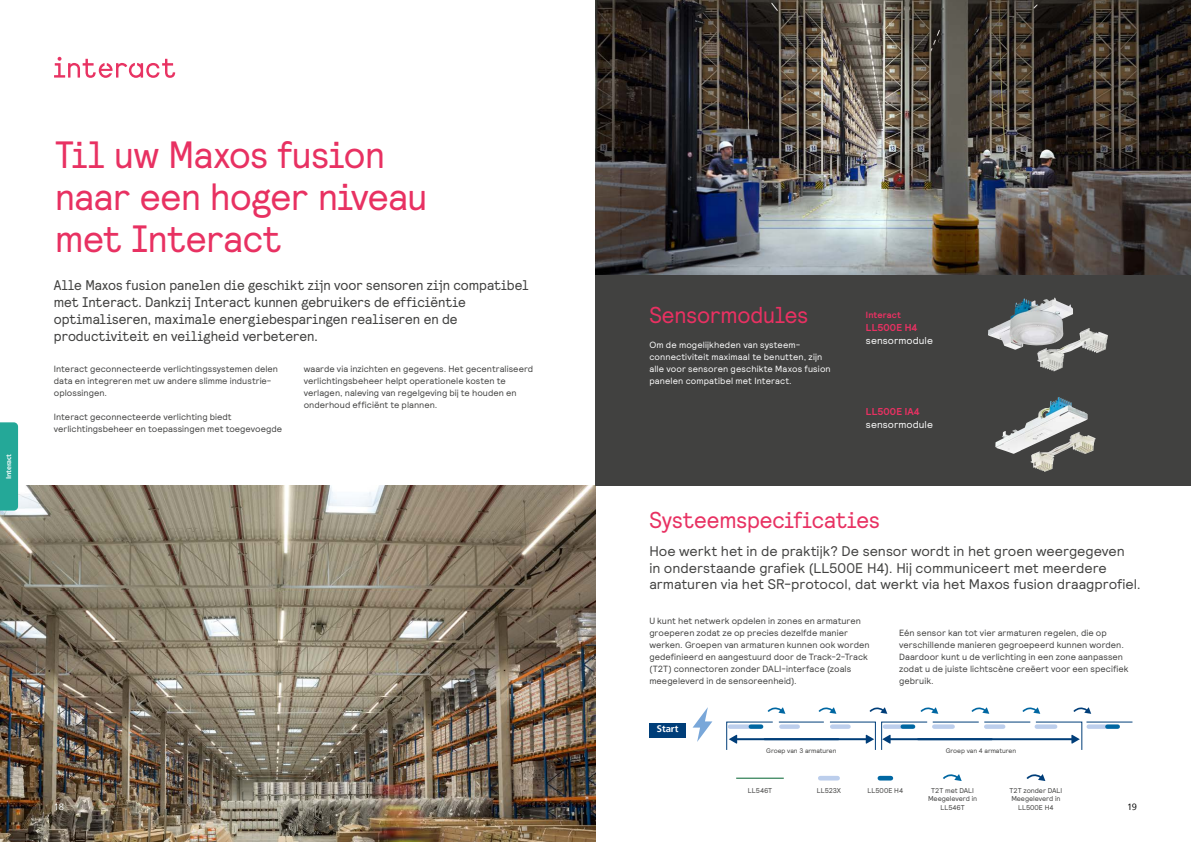
<style>
.page{position:relative;width:1191px;height:842px;background:#fff}
.page>*{position:absolute;margin:0;border:0;box-sizing:border-box;transform-origin:0 0}
.t1{font:38px/42px "Signify Relative Faux";letter-spacing:-.01em;color:#e83162}
.t2{font:23px "Signify Relative Faux";letter-spacing:-.005em;color:#e83162}
.t3{font:14px/16.8px "Signify Relative Faux";letter-spacing:-.005em;color:#414140}
.t4{font:14px/16.8px "Signify Relative";color:#414140}
.t5{font:10px "Signify Relative";letter-spacing:.01em;color:#fff}
.t6{font:700 10px "Signify Relative";letter-spacing:.005em;color:#e83162}
.t7{font:700 9.5px "Neue Frutiger World";color:#fff}
.t8{font:9px/12px "Signify Relative";letter-spacing:.005em;color:#414140}
.t9{font:9px/12px "Signify Relative";letter-spacing:.015em;color:#fff}
.t10{font:700 9px "Signify Relative";letter-spacing:.01em;color:#e83162}
.t11{font:9px "Neue Frutiger World";color:#fff}
.t12{font:9px "Neue Frutiger World";color:#000}
.t13{font:7px/8.4px "Signify Relative";letter-spacing:-.01em;color:#414140;text-align:center}
.t14{font:700 7px "Neue Frutiger World";letter-spacing:-.005em;color:#fff}
.t15{font:6.6px "Signify Relative";letter-spacing:-.015em;color:#414140}
</style>
<div class="page">
<img style="left:595px;top:0;width:596px;height:276px">
<img style="left:0;top:486px;width:595px;height:356px">
<div style="left:595px;top:276px;width:596px;height:210px;background:#414140"></div>
<svg style="left:54px;top:57px;width:121px;height:21px"></svg>
<img style="left:988px;top:298px;width:67px;height:52px">
<img style="left:995px;top:397px;width:63px;height:49px">
<div style="left:0;top:422px;width:18px;height:89px;background:#24a898"></div>
<hr style="left:820px;top:776px;width:17px;height:4px;background:#bcceec">
<hr style="left:880px;top:776px;width:11px;height:4px;background:#0067a2">
<hr style="left:736px;top:778px;width:47px;height:1px;background:#00632f">
<svg style="left:943px;top:774px;width:18px;height:7px"></svg>
<svg style="left:1026px;top:774px;width:19px;height:7px"></svg>
<svg style="left:692px;top:707px;width:20px;height:35px"></svg>
<div style="left:1088px;top:724px;width:17px;height:5px;background:#bcceec"></div>
<hr style="left:1086px;top:722px;width:46px;height:1px;background:#003e79">
<svg style="left:726px;top:721px;width:356px;height:29px"></svg>
<div style="left:1107px;top:724px;width:10px;height:5px;background:#0067a2"></div>
<svg style="left:767px;top:707px;width:18px;height:7px"></svg>
<svg style="left:818px;top:707px;width:18px;height:7px"></svg>
<svg style="left:869px;top:707px;width:18px;height:7px"></svg>
<svg style="left:920px;top:707px;width:18px;height:7px"></svg>
<svg style="left:971px;top:707px;width:18px;height:7px"></svg>
<svg style="left:1022px;top:707px;width:18px;height:7px"></svg>
<svg style="left:1073px;top:707px;width:18px;height:7px"></svg>
<div style="left:649px;top:722px;width:37px;height:15px;background:#003e79"></div>
<p class="t14" style="left:2px;top:479px;width:27px;rotate:-90deg">Interact</p>
<h1 class="t1" style="left:55px;top:132px;width:374px">Til uw Maxos fusion naar een hoger niveau met Interact</h1>
<p class="t3" style="left:54px;top:277px;width:476px">Alle Maxos fusion panelen die geschikt zijn voor sensoren zijn compatibel met Interact. Dankzij Interact kunnen gebruikers de efficiëntie optimaliseren, maximale energiebesparingen realiseren en de productiviteit en veiligheid verbeteren.</p>
<p class="t8" style="left:54px;top:362px;width:226px">Interact geconnecteerde verlichtingssystemen delen data en integreren met uw andere slimme industrie&shy;oplossingen.</p>
<p class="t8" style="left:54px;top:410px;width:230px">Interact geconnecteerde verlichting biedt verlichtingsbeheer en toepassingen met toegevoegde</p>
<p class="t8" style="left:304px;top:362px;width:231px">waarde via inzichten en gegevens. Het gecentraliseerd verlichtingsbeheer helpt operationele kosten te verlagen, naleving van regelgeving bij te houden en onderhoud efficiënt te plannen.</p>
<h2 class="t2" style="left:649px;top:300px;width:160px">Sensormodules</h2>
<p class="t9" style="left:649px;top:338px;width:183px">Om de mogelijkheden van systeem&shy;connectiviteit maximaal te benutten, zijn alle voor sensoren geschikte Maxos fusion panelen compatibel met Interact.</p>
<p class="t10" style="left:866px;top:309px;width:36px">Interact</p>
<p class="t6" style="left:866px;top:321px;width:53px">LL500E H4</p>
<p class="t5" style="left:866px;top:334px;width:68px">sensormodule</p>
<p class="t6" style="left:866px;top:405px;width:55px">LL500E IA4</p>
<p class="t5" style="left:866px;top:418px;width:68px">sensormodule</p>
<h2 class="t2" style="left:649px;top:505px;width:232px">Systeemspecificaties</h2>
<h3 class="t4" style="left:649px;top:542px;width:493px">Hoe werkt het in de praktijk? De sensor wordt in het groen weergegeven<br>in onderstaande grafiek (LL500E H4). Hij communiceert met meerdere armaturen via het SR-protocol, dat werkt via het Maxos fusion draagprofiel.</h3>
<p class="t8" style="left:649px;top:614px;width:222px">U kunt het netwerk opdelen in zones en armaturen groeperen zodat ze op precies dezelfde manier werken. Groepen van armaturen kunnen ook worden gedefinieerd en aangestuurd door de Track-2-Track (T2T) connectoren zonder DALI-interface (zoals meegeleverd in de sensoreenheid).</p>
<p class="t8" style="left:899px;top:626px;width:231px">Eén sensor kan tot vier armaturen regelen, die op verschillende manieren gegroepeerd kunnen worden.<br>Daardoor kunt u de verlichting in een zone aanpassen zodat u de juiste lichtscène creëert voor een specifiek gebruik.</p>
<p class="t7" style="left:657px;top:720px;width:23px">Start</p>
<p class="t15" style="left:766px;top:746px;width:72px">Groep van 3 armaturen</p>
<p class="t15" style="left:946px;top:746px;width:72px">Groep van 4 armaturen</p>
<p class="t13" style="left:748px;top:786px;width:26px">LL546T</p>
<p class="t13" style="left:816px;top:786px;width:26px">LL523X</p>
<p class="t13" style="left:867px;top:786px;width:37px">LL500E H4</p>
<p class="t13" style="left:928px;top:786px;width:51px">T2T met DALI<br>Meegeleverd in<br>LL546T</p>
<p class="t13" style="left:1009px;top:786px;width:54px">T2T zonder DALI<br>Meegeleverd in<br>LL500E H4</p>
<p class="t11" style="left:54px;top:800px;width:12px">18</p>
<p class="t12" style="left:1127px;top:800px;width:11px">19</p>
</div>
